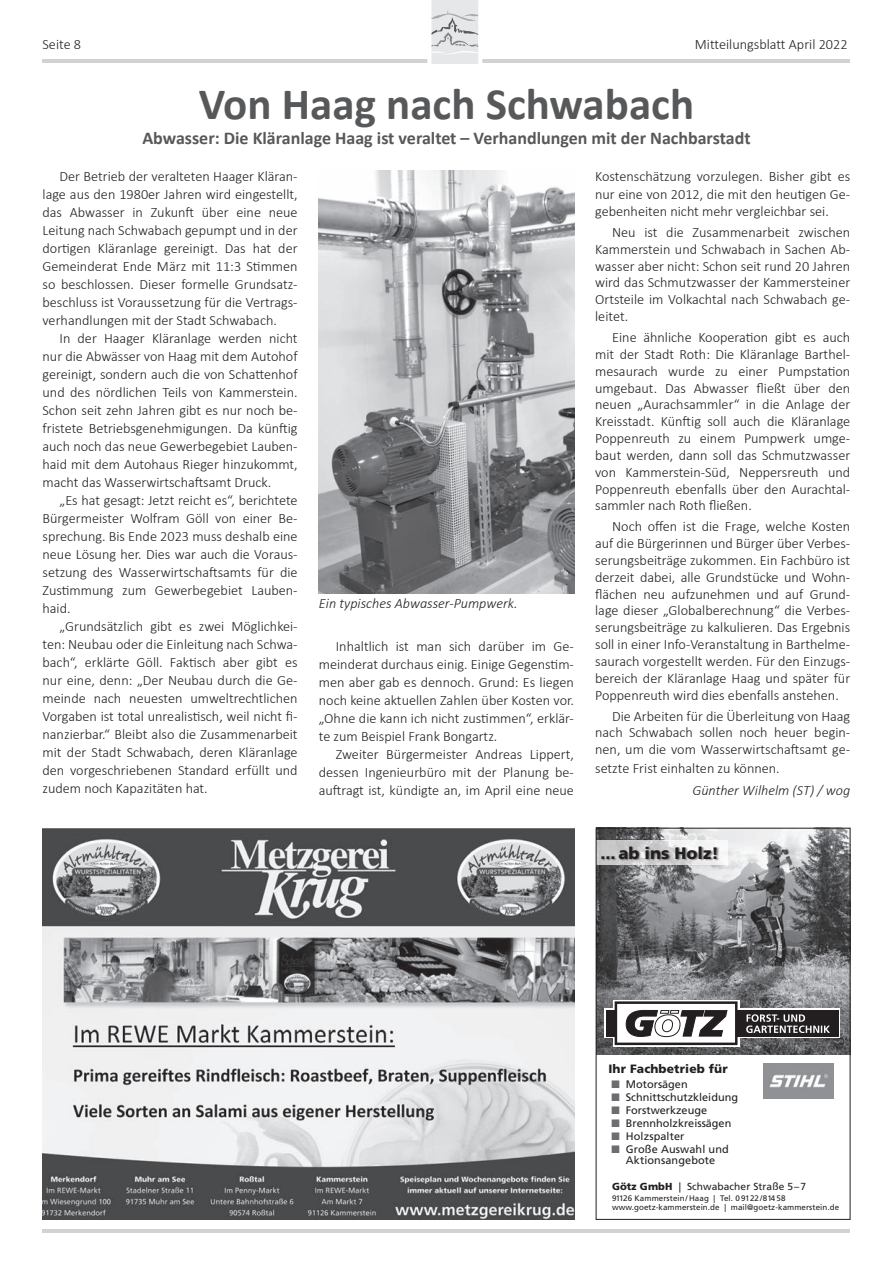
<style>
.page{position:relative;width:893px;height:1263px;background:#fff}
.page>*{position:absolute;margin:0;border:0;box-sizing:border-box;transform-origin:0 0}
.t1{font:700 45px "Calibri";color:#57585a}
.t2{font:700 18px "Calibri";color:#57585a}
.t3{font:900 16.5px "Frutiger LT Pro";color:#231f20}
.t4{font:300 14.25px/18px "Calibri";color:#231f20;text-align:justify}
.t5{font:italic 300 14.25px "Calibri";color:#231f20}
.t6{font:900 12px "Frutiger LT Pro";letter-spacing:.01em;color:#231f20}
.t7{font:10.95px/10.9px "Frutiger LT Pro";color:#231f20;text-align:center}
.t8{font:10.2px "Frutiger LT Pro";letter-spacing:.01em;color:#231f20}
.t9{font:7.95px/9.4px "Frutiger LT Pro";letter-spacing:.01em;color:#231f20}
.s1{color:#6c6d70}
.s2{font-weight:900}
</style>
<div class="page">
<hr style="left:43px;top:59px;width:807px;height:3px;background:#d1d2d4">
<svg style="left:427px;top:0;width:55px;height:64px"></svg>
<img style="left:43px;top:828px;width:531px;height:392px">
<img style="left:598px;top:830px;width:250px;height:224px">
<svg style="left:595px;top:840px;width:133px;height:25px"></svg>
<div style="left:602px;top:847px;width:117px;height:14px;background:#231f20;opacity:.5"></div>
<div style="left:596px;top:828px;width:254px;height:392px;border:1px solid #231f20"></div>
<img style="left:763px;top:1064px;width:70px;height:35px">
<svg style="left:613px;top:1000px;width:126px;height:47px"></svg>
<svg style="left:604px;top:1008px;width:236px;height:30px"></svg>
<div style="left:606px;top:1010px;width:233px;height:26px;background:#231f20"></div>
<div style="left:616px;top:1003px;width:120px;height:41px;background:#fff"></div>
<div style="left:615px;top:1001px;width:122px;height:44px;border:3px solid #231f20"></div>
<svg style="left:746px;top:1014px;width:84px;height:19px"></svg>
<svg style="left:626px;top:952px;width:102px;height:103px"></svg>
<img style="left:319px;top:170px;width:255px;height:423px">
<hr style="left:43px;top:1229px;width:807px;height:3px;background:#d1d2d4">
<p class="t4" style="left:43px;top:35px;width:40px">Seite 8</p>
<p class="t4" style="left:695px;top:35px;width:154px">Mitteilungsblatt April 2022</p>
<h1 class="t1" style="left:199px;top:72px;width:497px">Von Haag nach Schwabach</h1>
<p class="t2" style="left:142px;top:126px;width:610px">Abwasser: Die Kläranlage Haag ist veraltet – Verhandlungen mit der Nachbarstadt</p>
<p class="t4" style="left:43px;top:167px;width:257px;text-indent:17px">Der Betrieb der veralteten Haager Kläran&shy;lage aus den 1980er Jahren wird eingestellt, das Abwasser in Zukunft über eine neue Leitung nach Schwabach gepumpt und in der dortigen Kläranlage gereinigt. Das hat der Gemeinderat Ende März mit 11:3 Stimmen so beschlossen. Dieser formelle Grundsatz&shy;beschluss ist Voraussetzung für die Vertrags&shy;verhandlungen mit der Stadt Schwabach.</p>
<p class="t4" style="left:43px;top:329px;width:257px;text-indent:17px">In der Haager Kläranlage werden nicht nur die Abwässer von Haag mit dem Autohof gereinigt, sondern auch die von Schattenhof und des nördlichen Teils von Kammerstein.<br>Schon seit zehn Jahren gibt es nur noch be&shy;fristete Betriebsgenehmigungen. Da künftig auch noch das neue Gewerbegebiet Lauben&shy;haid mit dem Autohaus Rieger hinzukommt, macht das Wasserwirtschaftsamt Druck.</p>
<p class="t4" style="left:43px;top:491px;width:257px;text-indent:17px">„Es hat gesagt: Jetzt reicht es“, berichtete Bürgermeister Wolfram Göll von einer Be&shy;sprechung. Bis Ende 2023 muss deshalb eine neue Lösung her. Dies war auch die Voraus&shy;setzung des Wasserwirtschaftsamts für die Zustimmung zum Gewerbegebiet Lauben&shy;haid.</p>
<p class="t4" style="left:43px;top:617px;width:257px;text-indent:17px">„Grundsätzlich gibt es zwei Möglichkei&shy;ten: Neubau oder die Einleitung nach Schwa&shy;bach“, erklärte Göll. Faktisch aber gibt es nur eine, denn: „Der Neubau durch die Ge&shy;meinde nach neuesten umweltrechtlichen Vorgaben ist total unrealistisch, weil nicht fi&shy;nanzierbar.“ Bleibt also die Zusammenarbeit mit der Stadt Schwabach, deren Kläranlage den vorgeschriebenen Standard erfüllt und zudem noch Kapazitäten hat.</p>
<p class="t5" style="left:319px;top:595px;width:200px">Ein typisches Abwasser-Pumpwerk.</p>
<p class="t4" style="left:319px;top:637px;width:257px;text-indent:17px">Inhaltlich ist man sich darüber im Ge&shy;meinderat durchaus einig. Einige Gegenstim&shy;men aber gab es dennoch. Grund: Es liegen noch keine aktuellen Zahlen über Kosten vor. „Ohne die kann ich nicht zustimmen“, erklär&shy;te zum Beispiel Frank Bongartz.</p>
<p class="t4" style="left:319px;top:745px;width:257px;text-indent:17px">Zweiter Bürgermeister Andreas Lippert, dessen Ingenieurbüro mit der Planung be&shy;auftragt ist, kündigte an, im April eine neue</p>
<p class="t4" style="left:595px;top:167px;width:257px">Kostenschätzung vorzulegen. Bisher gibt es nur eine von 2012, die mit den heutigen Ge-</p>
<p class="t4" style="left:612px;top:200px;width:240px;line-height:21.1px;text-indent:-17px">gebenheiten nicht mehr vergleichbar sei.<br>Neu ist die Zusammenarbeit zwischen</p>
<p class="t4" style="left:595px;top:241px;width:257px;line-height:16.8px">Kammerstein und Schwabach in Sachen Ab&shy;wasser aber nicht: Schon seit rund 20 Jahren wird das Schmutzwasser der Kammersteiner Ortsteile im Volkachtal nach Schwabach ge&shy;leitet.</p>
<p class="t4" style="left:595px;top:329px;width:257px;line-height:16.8px;text-indent:17px">Eine ähnliche Kooperation gibt es auch mit der Stadt Roth: Die Kläranlage Barthel&shy;mesaurach wurde zu einer Pumpstation umgebaut. Das Abwasser fließt über den neuen „Aurachsammler“ in die Anlage der Kreisstadt. Künftig soll auch die Kläranlage Poppenreuth zu einem Pumpwerk umge&shy;baut werden, dann soll das Schmutzwasser von Kammerstein-Süd, Neppersreuth und Poppenreuth ebenfalls über den Aurachtal&shy;sammler nach Roth fließen.</p>
<p class="t4" style="left:595px;top:518px;width:257px;line-height:16.8px;text-indent:17px">Noch offen ist die Frage, welche Kosten auf die Bürgerinnen und Bürger über Verbes&shy;serungsbeiträge zukommen. Ein Fachbüro ist derzeit dabei, alle Grundstücke und Wohn&shy;flächen neu aufzunehmen und auf Grund&shy;lage dieser „Globalberechnung“ die Verbes&shy;serungsbeiträge zu kalkulieren. Das Ergebnis soll in einer Info-Veranstaltung in Barthelme&shy;saurach vorgestellt werden. Für den Einzugs&shy;bereich der Kläranlage Haag und später für Poppenreuth wird dies ebenfalls anstehen.</p>
<p class="t4" style="left:595px;top:707px;width:257px;line-height:16.8px;text-indent:17px">Die Arbeiten für die Überleitung von Haag nach Schwabach sollen noch heuer begin&shy;nen, um die vom Wasserwirtschaftsamt ge-</p>
<p class="t4" style="left:595px;top:759px;width:186px">setzte Frist einhalten zu können.</p>
<p class="t5" style="left:692px;top:782px;width:159px">Günther Wilhelm (ST) / wog</p>
<p class="t3" style="left:600px;top:843px;width:120px">... ab ins Holz!</p>
<p class="t6" style="left:608px;top:1061px;width:121px">Ihr Fachbetrieb für</p>
<p class="t7" style="left:611px;top:1078px;width:78px"><span class="s1">■</span> Motorsägen</p>
<p class="t7" style="left:611px;top:1091px;width:128px"><span class="s1">■</span> Schnittschutzkleidung</p>
<p class="t7" style="left:611px;top:1105px;width:97px"><span class="s1">■</span> Forstwerkzeuge</p>
<p class="t7" style="left:611px;top:1118px;width:121px"><span class="s1">■</span> Brennholzkreissägen</p>
<p class="t7" style="left:611px;top:1131px;width:75px"><span class="s1">■</span> Holzspalter</p>
<p class="t7" style="left:611px;top:1144px;width:119px"><span class="s1">■</span> Große Auswahl und<br>Aktionsangebote</p>
<p class="t8" style="left:612px;top:1180px;width:196px"><span class="s2">Götz GmbH</span> | Schwabacher Straße 5 – 7</p>
<p class="t9" style="left:612px;top:1193px;width:229px">91126 Kammerstein / Haag | Tel. 0 91 22 / 8 14 58 www.goetz-kammerstein.de | mail@goetz-kammerstein.de</p>
</div>
